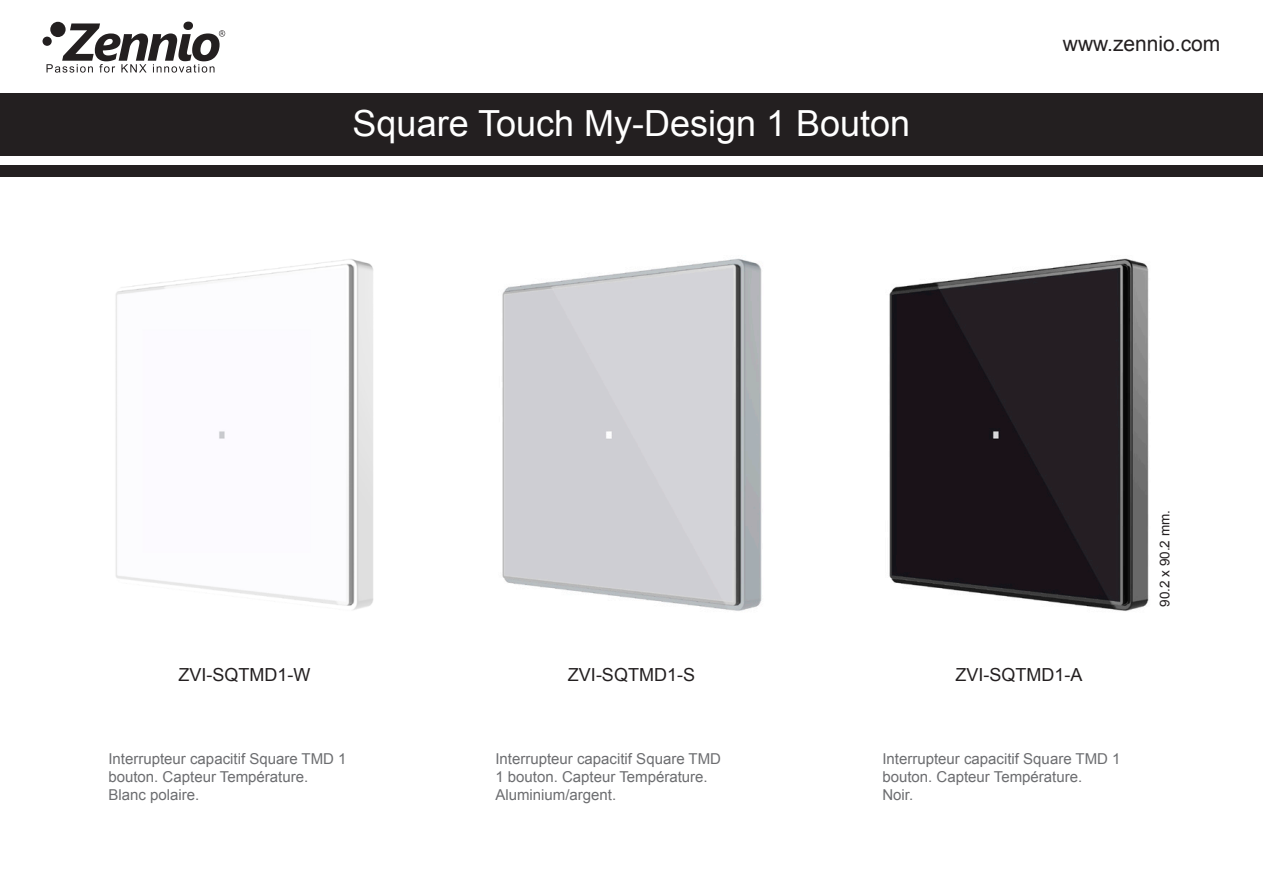
<style>
.page{position:relative;width:1263px;height:893px;background:#fff}
.page>*{position:absolute;margin:0;border:0;box-sizing:border-box;transform-origin:0 0}
.t1{font:36px "Arial";color:#fff}
.t2{font:21px "Arial";color:#231f20}
.t3{font:18px "Arial";color:#231f20}
.t4{font:15px/18px "Arial";color:#6c6d70}
.t5{font:13.5px "Arial";color:#231f20}
</style>
<div class="page">
<img style="left:889px;top:258px;width:260px;height:353px">
<img style="left:115px;top:259px;width:259px;height:351px">
<img style="left:502px;top:258px;width:260px;height:353px">
<div style="left:0;top:94px;width:1263px;height:62px;background:#231f20"></div>
<div style="left:0;top:165px;width:1263px;height:11px;background:#231f20"></div>
<div style="left:43px;top:37px;width:9px;height:9px;background:#231f20;border-radius:50%"></div>
<svg style="left:47px;top:22px;width:178px;height:51px"></svg>
<p class="t1" style="left:353px;top:99px;width:559px">Square Touch My-Design 1 Bouton</p>
<p class="t2" style="left:1063px;top:30px;width:159px">www.zennio.com</p>
<p class="t3" style="left:178px;top:663px;width:133px">ZVI-SQTMD1-W</p>
<p class="t3" style="left:568px;top:663px;width:129px">ZVI-SQTMD1-S</p>
<p class="t3" style="left:955px;top:663px;width:129px">ZVI-SQTMD1-A</p>
<p class="t5" style="left:1156px;top:607px;width:98px;rotate:-90deg">90.2 x 90.2 mm.</p>
<p class="t4" style="left:108px;top:749px;width:240px">Interrupteur capacitif Square TMD 1 bouton. Capteur Température.</p>
<p class="t4" style="left:108px;top:785px;width:92px">Blanc polaire.</p>
<p class="t4" style="left:495px;top:749px;width:227px">Interrupteur capacitif Square TMD<br>1 bouton. Capteur Température.<br>Aluminium/argent.</p>
<p class="t4" style="left:882px;top:749px;width:240px">Interrupteur capacitif Square TMD 1 bouton. Capteur Température.</p>
<p class="t4" style="left:882px;top:785px;width:32px">Noir.</p>
</div>
